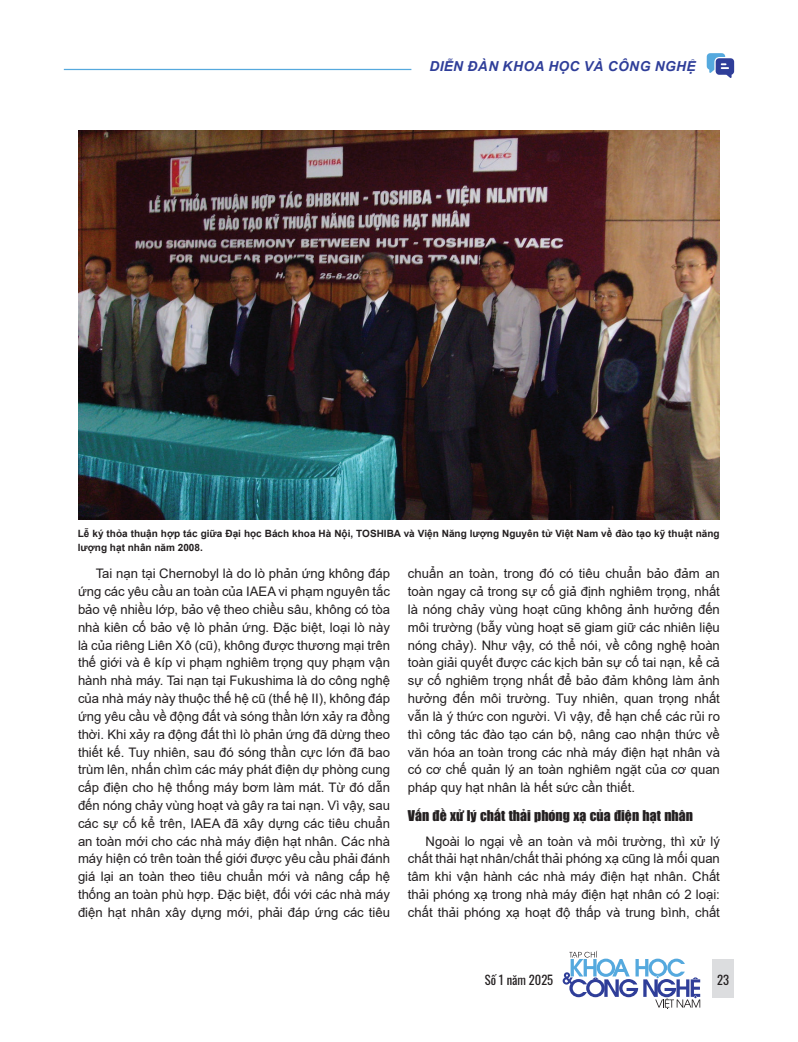
<style>
.page{position:relative;width:798px;height:1042px;background:#fff}
.page>*{position:absolute;margin:0;border:0;box-sizing:border-box;transform-origin:0 0}
.t1{font:13.75px "UTM Impact";color:#231f20}
.t2{font:italic 700 13.75px "Arial";letter-spacing:.035em;color:#2f3e99}
.t3{font:13.12px/17.8px "Arial";color:#231f20;text-align:justify}
.t4{font:12.5px "Oswald";color:#231f20}
.t5{font:700 10px/13.8px "Arial";color:#231f20}
</style>
<div class="page">
<svg style="left:706px;top:53px;width:27px;height:25px"></svg>
<hr style="left:64px;top:69px;width:347px;height:1px;background:#55a9de">
<div style="left:712px;top:958px;width:21px;height:39px;background:#dcdddf"></div>
<svg style="left:562px;top:951px;width:138px;height:58px"></svg>
<img style="left:78px;top:131px;width:641px;height:388px">
<p class="t2" style="left:429px;top:57px;width:268px">DIỄN ĐÀN KHOA HỌC VÀ CÔNG NGHỆ</p>
<p class="t5" style="left:78px;top:527px;width:643px">Lễ ký thỏa thuận hợp tác giữa Đại học Bách khoa Hà Nội, TOSHIBA và Viện Năng lượng Nguyên tử Việt Nam về đào tạo kỹ thuật năng lượng hạt nhân năm 2008.</p>
<p class="t3" style="left:78px;top:565px;width:313px;text-indent:18px">Tai nạn tại Chernobyl là do lò phản ứng không đáp ứng các yêu cầu an toàn của IAEA vi phạm nguyên tắc bảo vệ nhiều lớp, bảo vệ theo chiều sâu, không có tòa nhà kiên cố bảo vệ lò phản ứng. Đặc biệt, loại lò này là của riêng Liên Xô (cũ), không được thương mại trên thế giới và ê kíp vi phạm nghiêm trọng quy phạm vận hành nhà máy. Tai nạn tại Fukushima là do công nghệ của nhà máy này thuộc thế hệ cũ (thế hệ II), không đáp ứng yêu cầu về động đất và sóng thần lớn xảy ra đồng thời. Khi xảy ra động đất thì lò phản ứng đã dừng theo thiết kế. Tuy nhiên, sau đó sóng thần cực lớn đã bao trùm lên, nhấn chìm các máy phát điện dự phòng cung cấp điện cho hệ thống máy bơm làm mát. Từ đó dẫn đến nóng chảy vùng hoạt và gây ra tai nạn. Vì vậy, sau các sự cố kể trên, IAEA đã xây dựng các tiêu chuẩn an toàn mới cho các nhà máy điện hạt nhân. Các nhà máy hiện có trên toàn thế giới được yêu cầu phải đánh giá lại an toàn theo tiêu chuẩn mới và nâng cấp hệ thống an toàn phù hợp. Đặc biệt, đối với các nhà máy điện hạt nhân xây dựng mới, phải đáp ứng các tiêu</p>
<p class="t3" style="left:407px;top:565px;width:313px">chuẩn an toàn, trong đó có tiêu chuẩn bảo đảm an toàn ngay cả trong sự cố giả định nghiêm trọng, nhất là nóng chảy vùng hoạt cũng không ảnh hưởng đến môi trường (bẫy vùng hoạt sẽ giam giữ các nhiên liệu nóng chảy). Như vậy, có thể nói, về công nghệ hoàn toàn giải quyết được các kịch bản sự cố tai nạn, kể cả sự cố nghiêm trọng nhất để bảo đảm không làm ảnh hưởng đến môi trường. Tuy nhiên, quan trọng nhất vẫn là ý thức con người. Vì vậy, để hạn chế các rủi ro thì công tác đào tạo cán bộ, nâng cao nhận thức về văn hóa an toàn trong các nhà máy điện hạt nhân và có cơ chế quản lý an toàn nghiêm ngặt của cơ quan pháp quy hạt nhân là hết sức cần thiết.</p>
<p class="t1" style="left:407px;top:805px;width:286px">Vấn đề xử lý chất thải phóng xạ của điện hạt nhân</p>
<p class="t3" style="left:407px;top:832px;width:313px;text-indent:18px">Ngoài lo ngại về an toàn và môi trường, thì xử lý chất thải hạt nhân/chất thải phóng xạ cũng là mối quan tâm khi vận hành các nhà máy điện hạt nhân. Chất thải phóng xạ trong nhà máy điện hạt nhân có 2 loại: chất thải phóng xạ hoạt độ thấp và trung bình, chất</p>
<p class="t4" style="left:484px;top:968px;width:70px">Số 1 năm 2025</p>
<p class="t4" style="left:717px;top:968px;width:13px">23</p>
</div>
